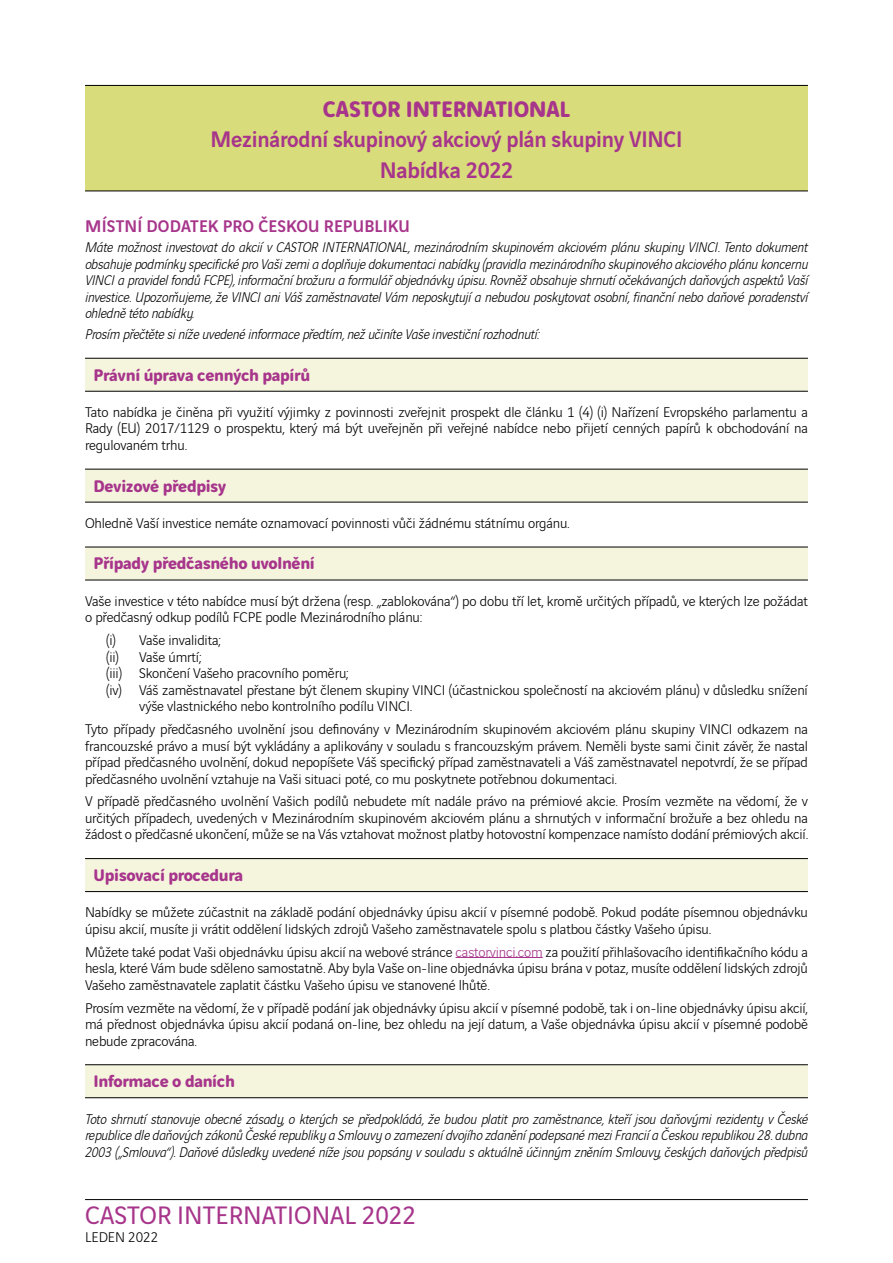
<style>
.page{position:relative;width:893px;height:1263px;background:#fff}
.page>*{position:absolute;margin:0;border:0;box-sizing:border-box;transform-origin:0 0}
.t1{font:27px "Vinci Sans";color:#a7358b}
.t2{font:500 24px/30.8px "Vinci Sans";letter-spacing:-.01em;color:#a7358b;text-align:center;scale:.96 1}
.t3{font:700 24px "Vinci Rounded";letter-spacing:-.01em;color:#a7358b}
.t4{font:700 18px "Vinci Rounded";letter-spacing:-.02em;color:#a7358b}
.t5{font:500 18px "Vinci Sans";letter-spacing:.01em;color:#a7358b}
.t6{font:300 15px/16.5px "Vinci Sans";letter-spacing:-.01em;color:#000;text-align:justify}
.t7{font:italic 300 15px/16.5px "Vinci Sans";letter-spacing:-.01em;color:#000;text-align:justify}
.s1{color:#a7358b}
</style>
<div class="page">
<hr style="left:85px;top:1199px;width:723px;height:1px;background:#000">
<hr style="left:456px;top:957px;width:87px;height:1px;background:#a7358b">
<div style="left:85px;top:85px;width:723px;height:106px;background:#d9dc7b"></div>
<hr style="left:85px;top:85px;width:723px;height:1px;background:#000">
<hr style="left:85px;top:191px;width:723px;height:1px;background:#000">
<div style="left:85px;top:358px;width:723px;height:33px;background:#f5f5de"></div>
<hr style="left:85px;top:358px;width:723px;height:1px;background:#000">
<hr style="left:85px;top:391px;width:723px;height:1px;background:#000">
<div style="left:85px;top:469px;width:723px;height:33px;background:#f5f5de"></div>
<hr style="left:85px;top:469px;width:723px;height:1px;background:#000">
<hr style="left:85px;top:502px;width:723px;height:1px;background:#000">
<div style="left:85px;top:547px;width:723px;height:33px;background:#f5f5de"></div>
<hr style="left:85px;top:547px;width:723px;height:1px;background:#000">
<hr style="left:85px;top:580px;width:723px;height:1px;background:#000">
<div style="left:85px;top:858px;width:723px;height:33px;background:#f5f5de"></div>
<hr style="left:85px;top:858px;width:723px;height:1px;background:#000">
<hr style="left:85px;top:891px;width:723px;height:1px;background:#000">
<div style="left:85px;top:1065px;width:723px;height:33px;background:#f5f5de"></div>
<hr style="left:85px;top:1064px;width:723px;height:1px;background:#000">
<hr style="left:85px;top:1097px;width:723px;height:1px;background:#000">
<h2 class="t3" style="left:323px;top:91px;width:249px">CASTOR INTERNATIONAL</h2>
<h2 class="t2" style="left:211px;top:122px;width:493px">Mezinárodní skupinový akciový plán skupiny VINCI<br>Nabídka 2022</h2>
<p class="t5" style="left:85px;top:212px;width:326px">MÍSTNÍ DODATEK PRO ČESKOU REPUBLIKU</p>
<p class="t7" style="left:85px;top:238px;width:724px">Máte možnost investovat do akcií v CASTOR INTERNATIONAL, mezinárodním skupinovém akciovém plánu skupiny VINCI. Tento dokument obsahuje podmínky specifické pro Vaši zemi a doplňuje dokumentaci nabídky (pravidla mezinárodního skupinového akciového plánu koncernu VINCI a pravidel fondů FCPE), informační brožuru a formulář objednávky úpisu. Rovněž obsahuje shrnutí očekávaných daňových aspektů Vaší investice. Upozorňujeme, že VINCI ani Váš zaměstnavatel Vám neposkytují a nebudou poskytovat osobní, finanční nebo daňové poradenství ohledně této nabídky.</p>
<p class="t7" style="left:85px;top:325px;width:456px">Prosím přečtěte si níže uvedené informace předtím, než učiníte Vaše investiční rozhodnutí:</p>
<p class="t4" style="left:94px;top:361px;width:218px">Právní úprava cenných papírů</p>
<p class="t6" style="left:85px;top:403px;width:724px">Tato nabídka je činěna při využití výjimky z povinnosti zveřejnit prospekt dle článku 1 (4) (i) Nařízení Evropského parlamentu a Rady (EU) 2017/1129 o prospektu, který má být uveřejněn při veřejné nabídce nebo přijetí cenných papírů k obchodování na regulovaném trhu.</p>
<p class="t4" style="left:94px;top:472px;width:134px">Devizové předpisy</p>
<p class="t6" style="left:85px;top:513px;width:486px">Ohledně Vaší investice nemáte oznamovací povinnosti vůči žádnému státnímu orgánu.</p>
<p class="t4" style="left:94px;top:550px;width:223px">Případy předčasného uvolnění</p>
<p class="t6" style="left:85px;top:591px;width:724px">Vaše investice v této nabídce musí být držena (resp. „zablokována“) po dobu tří let, kromě určitých případů, ve kterých lze požádat o předčasný odkup podílů FCPE podle Mezinárodního plánu:</p>
<p class="t6" style="left:106px;top:631px;width:116px">(i) Vaše invalidita; (ii)</p>
<p class="t6" style="left:139px;top:647px;width:64px">Vaše úmrtí;</p>
<p class="t6" style="left:106px;top:664px;width:244px">(iii) Skončení Vašeho pracovního poměru;</p>
<p class="t6" style="left:106px;top:680px;width:703px">(iv) Váš zaměstnavatel přestane být členem skupiny VINCI (účastnickou společností na akciovém plánu) v důsledku snížení</p>
<p class="t6" style="left:139px;top:697px;width:274px">výše vlastnického nebo kontrolního podílu VINCI.</p>
<p class="t6" style="left:85px;top:720px;width:724px">Tyto případy předčasného uvolnění jsou definovány v Mezinárodním skupinovém akciovém plánu skupiny VINCI odkazem na francouzské právo a musí být vykládány a aplikovány v souladu s francouzským právem. Neměli byste sami činit závěr, že nastal případ předčasného uvolnění, dokud nepopíšete Váš specifický případ zaměstnavateli a Váš zaměstnavatel nepotvrdí, že se případ předčasného uvolnění vztahuje na Vaši situaci poté, co mu poskytnete potřebnou dokumentaci.</p>
<p class="t6" style="left:85px;top:792px;width:724px">V případě předčasného uvolnění Vašich podílů nebudete mít nadále právo na prémiové akcie. Prosím vezměte na vědomí, že v určitých případech, uvedených v Mezinárodním skupinovém akciovém plánu a shrnutých v informační brožuře a bez ohledu na žádost o předčasné ukončení, může se na Vás vztahovat možnost platby hotovostní kompenzace namísto dodání prémiových akcií.</p>
<p class="t4" style="left:94px;top:862px;width:151px">Upisovací procedura</p>
<p class="t6" style="left:85px;top:903px;width:724px">Nabídky se můžete zúčastnit na základě podání objednávky úpisu akcií v písemné podobě. Pokud podáte písemnou objednávku úpisu akcií, musíte ji vrátit oddělení lidských zdrojů Vašeho zaměstnavatele spolu s platbou částky Vašeho úpisu.</p>
<p class="t6" style="left:85px;top:942px;width:724px">Můžete také podat Vaši objednávku úpisu akcií na webové stránce <span class="s1">castor.vinci.com</span> za použití přihlašovacího identifikačního kódu a hesla, které Vám bude sděleno samostatně. Aby byla Vaše on-line objednávka úpisu brána v potaz, musíte oddělení lidských zdrojů Vašeho zaměstnavatele zaplatit částku Vašeho úpisu ve stanovené lhůtě.</p>
<p class="t6" style="left:85px;top:998px;width:724px">Prosím vezměte na vědomí, že v případě podání jak objednávky úpisu akcií v písemné podobě, tak i on-line objednávky úpisu akcií, má přednost objednávka úpisu akcií podaná on-line, bez ohledu na její datum, a Vaše objednávka úpisu akcií v písemné podobě nebude zpracována.</p>
<p class="t4" style="left:94px;top:1068px;width:143px">Informace o daních</p>
<p class="t7" style="left:85px;top:1109px;width:724px">Toto shrnutí stanovuje obecné zásady, o kterých se předpokládá, že budou platit pro zaměstnance, kteří jsou daňovými rezidenty v České republice dle daňových zákonů České republiky a Smlouvy o zamezení dvojího zdanění podepsané mezi Francií a Českou republikou 28. dubna 2003 („Smlouva“). Daňové důsledky uvedené níže jsou popsány v souladu s aktuálně účinným zněním Smlouvy, českých daňových předpisů</p>
<h1 class="t1" style="left:85px;top:1195px;width:332px">CASTOR INTERNATIONAL 2022</h1>
<p class="t6" style="left:85px;top:1228px;width:75px">LEDEN 2022</p>
</div>
